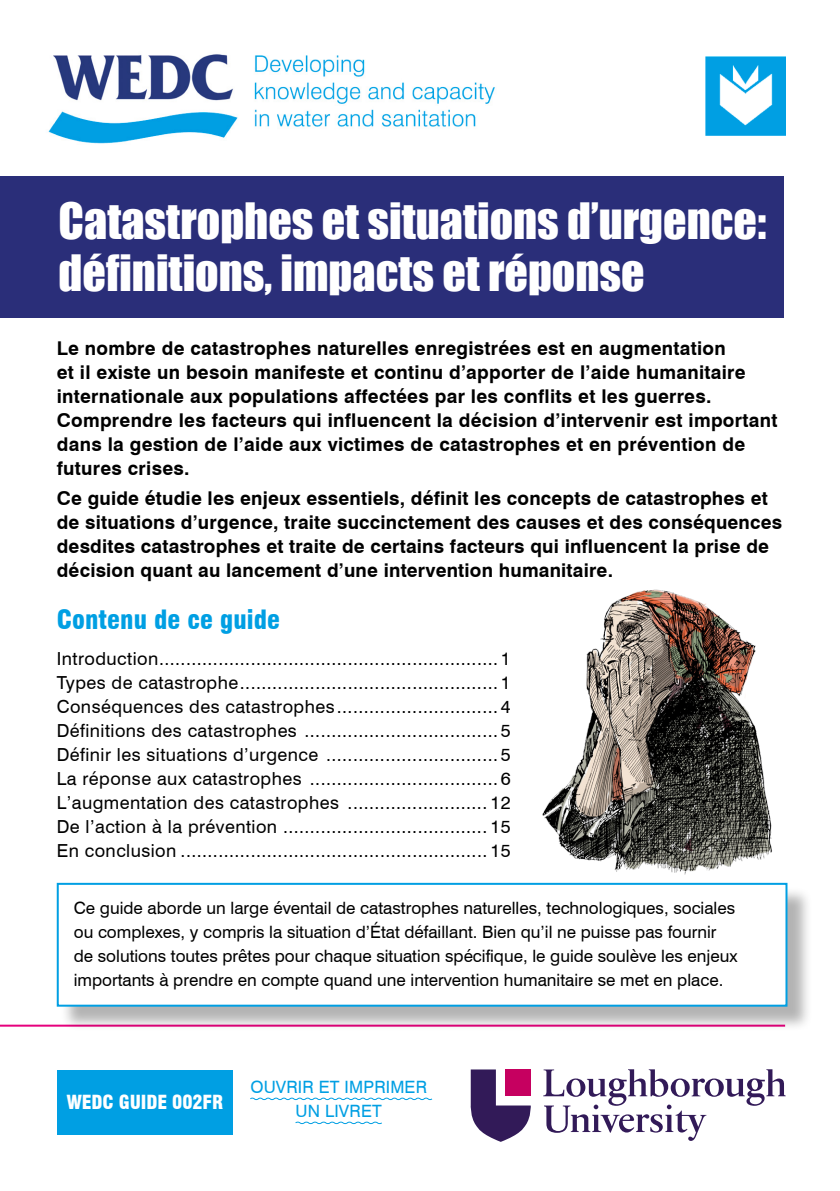
<style>
.page{position:relative;width:840px;height:1191px;background:#fff}
.page>*{position:absolute;margin:0;border:0;box-sizing:border-box;transform-origin:0 0}
.t1{font:46px/52px "Impact";color:#fff}
.t2{font:900 condensed 26px "Swiss 721 BT";color:#009fe3}
.t3{font:700 19px/24px "Swiss 721 BT";letter-spacing:.015em;color:#000}
.t4{font:900 condensed 19px "Swiss 721 BT";letter-spacing:-.005em;color:#fff}
.t5{font:18px/24px "Swiss 721 BT";letter-spacing:.025em;color:#000;text-align:justify}
.t6{font:17px/24px "Swiss 721 BT";color:#000}
.t7{font:17px "Swiss 721 BT";letter-spacing:.01em;color:#009fe3}
</style>
<div class="page">
<svg style="left:250px;top:1097px;width:182px;height:3px"></svg>
<svg style="left:295px;top:1121px;width:87px;height:3px"></svg>
<div style="left:0;top:176px;width:782px;height:141px;background:#2a2e79"></div>
<div style="left:57px;top:1069px;width:175px;height:65px;background:#009fe3"></div>
<hr style="left:0;top:1024px;width:784px;height:2px;background:#e6007d">
<img style="left:705px;top:57px;width:79px;height:79px">
<img style="left:48px;top:54px;width:447px;height:90px">
<svg style="left:543px;top:1069px;width:241px;height:71px"></svg>
<svg style="left:470px;top:1069px;width:61px;height:72px"></svg>
<div style="left:505px;top:1069px;width:25px;height:27px;background:#c60060"></div>
<img style="left:531px;top:589px;width:257px;height:297px">
<div style="left:60px;top:886px;width:751px;height:145px;background:#000;opacity:.3"></div>
<div style="left:57px;top:883px;width:730px;height:123px;background:#fff;border:2px solid #009fe3"></div>
<h1 class="t1" style="left:59px;top:194px;width:709px">Catastrophes et situations d’urgence: définitions, impacts et réponse</h1>
<p class="t3" style="left:57px;top:336px;width:721px">Le nombre de catastrophes naturelles enregistrées est en augmentation<br>et il existe un besoin manifeste et continu d’apporter de l’aide humanitaire internationale aux populations affectées par les conflits et les guerres.<br>Comprendre les facteurs qui influencent la décision d’intervenir est important dans la gestion de l’aide aux victimes de catastrophes et en prévention de futures crises.</p>
<p class="t3" style="left:57px;top:486px;width:726px">Ce guide étudie les enjeux essentiels, définit les concepts de catastrophes et de situations d’urgence, traite succinctement des causes et des conséquences desdites catastrophes et traite de certains facteurs qui influencent la prise de décision quant au lancement d’une intervention humanitaire.</p>
<h2 class="t2" style="left:57px;top:604px;width:225px">Contenu de ce guide</h2>
<p class="t5" style="left:57px;top:646px;width:455px">Introduction............................................................... 1<br>Types de catastrophe................................................ 1<br>Conséquences des catastrophes.............................. 4<br>Définitions des catastrophes .................................... 5<br>Définir les situations d’urgence ................................ 5<br>La réponse aux catastrophes ................................... 6<br>L’augmentation des catastrophes .......................... 12<br>De l’action à la prévention ...................................... 15<br>En conclusion ......................................................... 15</p>
<p class="t6" style="left:74px;top:895px;width:665px">Ce guide aborde un large éventail de catastrophes naturelles, technologiques, sociales ou complexes, y compris la situation d’État défaillant. Bien qu’il ne puisse pas fournir de solutions toutes prêtes pour chaque situation spécifique, le guide soulève les enjeux importants à prendre en compte quand une intervention humanitaire se met en place.</p>
<p class="t4" style="left:66px;top:1091px;width:158px">WEDC GUIDE 002FR</p>
<p class="t7" style="left:250px;top:1076px;width:178px">OUVRIR ET IMPRIMER</p>
<p class="t7" style="left:295px;top:1100px;width:88px">UN LIVRET</p>
</div>
